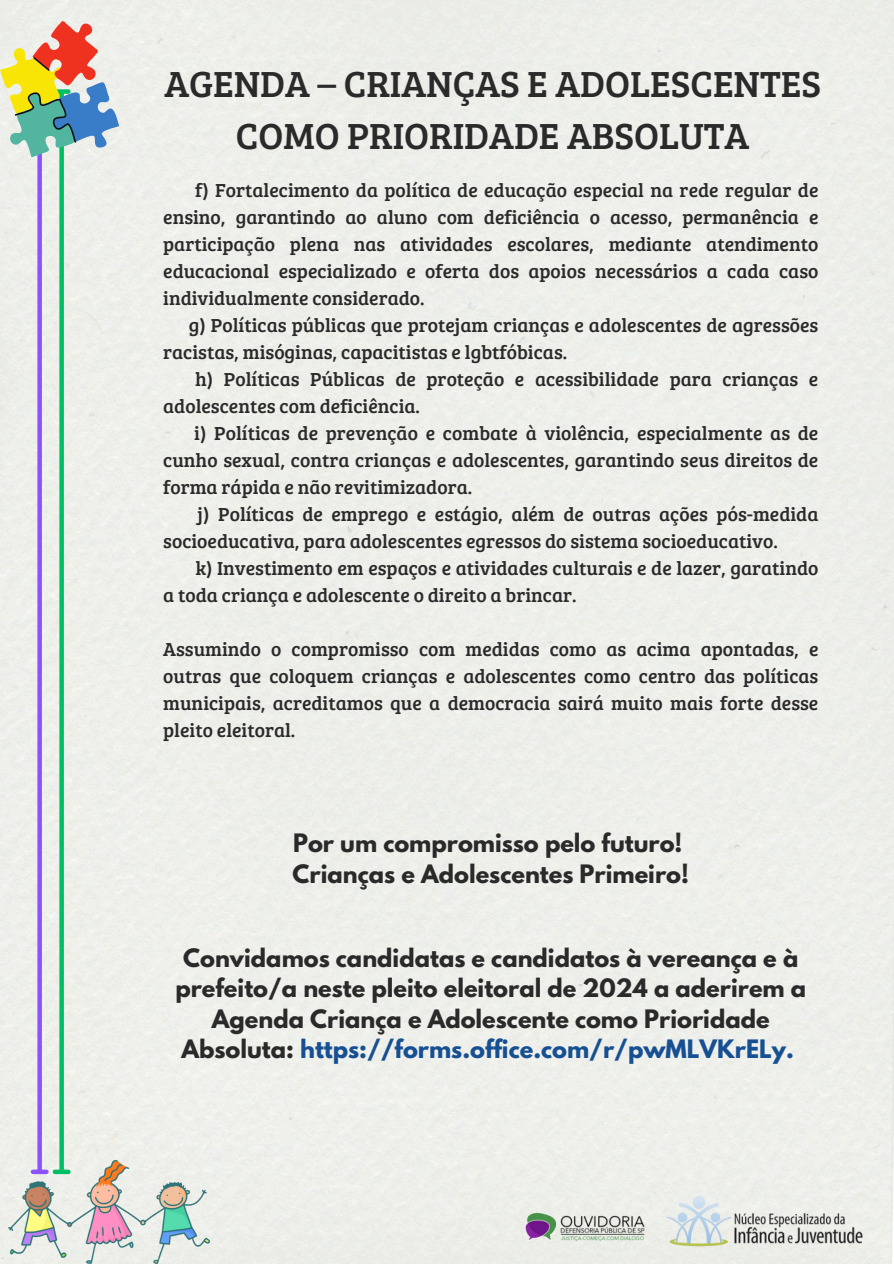
<style>
.page{position:relative;width:894px;height:1264px;background:#fff}
.page>*{position:absolute;margin:0;border:0;box-sizing:border-box;transform-origin:0 0}
.t1{font:37.5px/51.8px "Bree Serif";color:#2b2a2a;text-align:center}
.t2{font:700 22.5px/30.3px "League Spartan";color:#2b2a2a}
.t3{font:19.5px/27px "Bree Serif";color:#2b2a2a}
.s1{color:#175092}
</style>
<div class="page">
<div style="left:0;top:0;width:893px;height:1263px;background:#eef0eb"></div>
<div style="left:59px;top:93px;width:5px;height:1077px;background:#00bf63"></div>
<div style="left:37px;top:93px;width:5px;height:1077px;background:#8c52ff"></div>
<svg style="left:0;top:21px;width:119px;height:136px"></svg>
<img style="left:8px;top:1160px;width:201px;height:103px">
<img style="left:664px;top:1190px;width:208px;height:59px">
<img style="left:519px;top:1205px;width:131px;height:44px">
<h1 class="t1" style="left:164px;top:56px;width:658px">AGENDA – CRIANÇAS E ADOLESCENTES<br>COMO PRIORIDADE ABSOLUTA</h1>
<p class="t3" style="left:163px;top:176px;width:656px;text-align:justify;text-indent:32px">f) Fortalecimento da política de educação especial na rede regular de ensino, garantindo ao aluno com deficiência o acesso, permanência e participação plena nas atividades escolares, mediante atendimento educacional especializado e oferta dos apoios necessários a cada caso individualmente considerado.</p>
<p class="t3" style="left:163px;top:311px;width:656px;text-indent:26px">g) Políticas públicas que protejam crianças e adolescentes de agressões racistas, misóginas, capacitistas e lgbtfóbicas.</p>
<p class="t3" style="left:163px;top:365px;width:656px;text-indent:32px">h) Políticas Públicas de proteção e acessibilidade para crianças e adolescentes com deficiência.</p>
<p class="t3" style="left:163px;top:419px;width:656px;text-align:justify;text-indent:31px">i) Políticas de prevenção e combate à violência, especialmente as de cunho sexual, contra crianças e adolescentes, garantindo seus direitos de forma rápida e não revitimizadora.</p>
<p class="t3" style="left:163px;top:500px;width:656px;text-indent:34px">j) Políticas de emprego e estágio, além de outras ações pós-medida socioeducativa, para adolescentes egressos do sistema socioeducativo.</p>
<h2 class="t3" style="left:163px;top:554px;width:656px;text-indent:32px">k) Investimento em espaços e atividades culturais e de lazer, garatindo a toda criança e adolescente o direito a brincar.</h2>
<h2 class="t3" style="left:163px;top:635px;width:656px;text-align:justify">Assumindo o compromisso com medidas como as acima apontadas, e outras que coloquem crianças e adolescentes como centro das políticas municipais, acreditamos que a democracia sairá muito mais forte desse pleito eleitoral.</h2>
<p class="t2" style="left:292px;top:830px;width:398px">Por um compromisso pelo futuro!<br>Crianças e Adolescentes Primeiro!</p>
<p class="t2" style="left:175px;top:945px;width:632px;text-align:center">Convidamos candidatas e candidatos à vereança e à prefeito/a neste pleito eleitoral de 2024 a aderirem a Agenda Criança e Adolescente como Prioridade Absoluta: <span class="s1">https://forms.office.com/r/pwMLVKrELy.</span></p>
</div>
